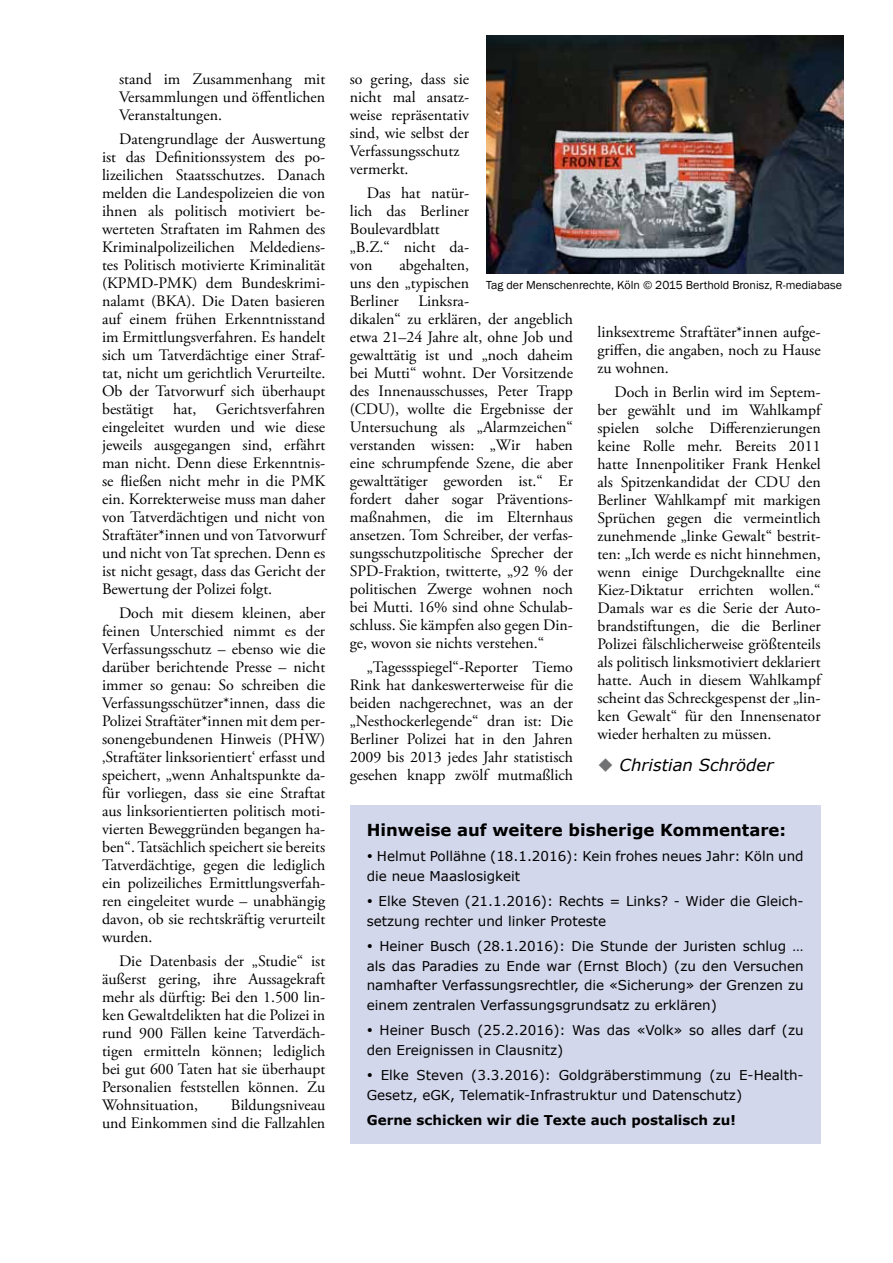
<style>
.page{position:relative;width:893px;height:1263px;background:#fff}
.page>*{position:absolute;margin:0;border:0;box-sizing:border-box;transform-origin:0 0}
.t1{font:700 16.5px "Verdana";color:#000}
.t2{font:italic 16.5px "Verdana";color:#000}
.t3{font:15.9px/18px "Adobe Garamond Pro";color:#000;text-align:justify}
.t4{font:13.5px/19.5px "Verdana";color:#000}
.t5{font:700 13.5px "Verdana";color:#000}
.t6{font:12px "Franklin Gothic";color:#000}
.s1{color:#707172}
</style>
<div class="page">
<div style="left:350px;top:805px;width:471px;height:339px;background:#d3d7eb"></div>
<img style="left:486px;top:35px;width:357px;height:239px">
<p class="t3" style="left:119px;top:70px;width:208px">stand im Zusammenhang mit Versammlungen und öffentlichen Veranstaltungen.</p>
<p class="t3" style="left:102px;top:130px;width:225px;text-indent:17px">Datengrundlage der Auswertung ist das Definitionssystem des po&shy;lizeilichen Staatsschutzes. Danach melden die Landespolizeien die von ihnen als politisch motiviert be&shy;werteten Straftaten im Rahmen des Kriminalpolizeilichen Meldediens&shy;tes Politisch motivierte Kriminalität (KPMD-PMK) dem Bundeskrimi&shy;nalamt (BKA). Die Daten basieren auf einem frühen Erkenntnisstand im Ermittlungsverfahren. Es handelt sich um Tatverdächtige einer Straf&shy;tat, nicht um gerichtlich Verurteilte.<br>Ob der Tatvorwurf sich überhaupt bestätigt hat, Gerichtsverfahren eingeleitet wurden und wie diese jeweils ausgegangen sind, erfährt man nicht. Denn diese Erkenntnis&shy;se fließen nicht mehr in die PMK ein. Korrekterweise muss man daher von Tatverdächtigen und nicht von Straftäter*innen und von Tatvorwurf und nicht von Tat sprechen. Denn es ist nicht gesagt, dass das Gericht der Bewertung der Polizei folgt.</p>
<p class="t3" style="left:102px;top:604px;width:225px;text-indent:17px">Doch mit diesem kleinen, aber feinen Unterschied nimmt es der Verfassungsschutz – ebenso wie die darüber berichtende Presse – nicht immer so genau: So schreiben die Verfassungsschützer*innen, dass die Polizei Straftäter*innen mit dem per&shy;sonengebundenen Hinweis (PHW) ‚Straftäter linksorientiert‘ erfasst und speichert, „wenn Anhaltspunkte da&shy;für vorliegen, dass sie eine Straftat aus linksorientierten politisch moti&shy;vierten Beweggründen begangen ha&shy;ben“. Tatsächlich speichert sie bereits Tatverdächtige, gegen die lediglich ein polizeiliches Ermittlungsverfah&shy;ren eingeleitet wurde – unabhängig davon, ob sie rechtskräftig verurteilt wurden.</p>
<p class="t3" style="left:102px;top:952px;width:225px;text-indent:17px">Die Datenbasis der „Studie“ ist äußerst gering, ihre Aussagekraft mehr als dürftig: Bei den 1.500 lin&shy;ken Gewaltdelikten hat die Polizei in rund 900 Fällen keine Tatverdäch&shy;tigen ermitteln können; lediglich bei gut 600 Taten hat sie überhaupt Personalien feststellen können. Zu Wohnsituation,</p>
<p class="t3" style="left:102px;top:1096px;width:225px;text-align:right">Bildungsniveau<br>und Einkommen sind die Fallzahlen</p>
<p class="t3" style="left:350px;top:70px;width:121px;text-align:left">so gering, dass sie nicht mal ansatz&shy;weise repräsentativ sind, wie selbst der<br>Verfassungsschutz vermerkt.</p>
<p class="t3" style="left:350px;top:184px;width:121px;text-align:left;text-indent:17px">Das hat natür&shy;lich das Berliner<br>Boulevardblatt „B.Z.“ nicht da&shy;von</p>
<p class="t3" style="left:350px;top:256px;width:225px;text-align:left;text-indent:50px">abgehalten,<br>uns den „typischen<br>Berliner Linksra-<br>dikalen“ zu erklären, der angeblich etwa 21–24 Jahre alt, ohne Job und gewalttätig ist und „noch daheim bei Mutti“ wohnt. Der Vorsitzende des Innenausschusses, Peter Trapp (CDU), wollte die Ergebnisse der<br>Untersuchung als „Alarmzeichen“ verstanden wissen: „Wir haben eine schrumpfende Szene, die aber gewalttätiger geworden ist.“ Er fordert daher sogar Präventions&shy;maßnahmen, die im Elternhaus ansetzen. Tom Schreiber, der verfas&shy;sungsschutzpolitische Sprecher der<br>SPD-Fraktion, twitterte, „92 % der politischen Zwerge wohnen noch bei Mutti. 16% sind ohne Schulab&shy;schluss. Sie kämpfen also gegen Din&shy;ge, wovon sie nichts verstehen.“</p>
<p class="t3" style="left:350px;top:658px;width:225px;text-indent:17px">„Tagessspiegel“-Reporter Tiemo Rink hat dankeswerterweise für die beiden nachgerechnet, was an der „Nesthockerlegende“ dran ist: Die Berliner Polizei hat in den Jahren 2009 bis 2013 jedes Jahr statistisch gesehen knapp zwölf mutmaßlich</p>
<p class="t6" style="left:486px;top:278px;width:357px">Tag der Menschenrechte, Köln © 2015 Berthold Bronisz, R-mediabase</p>
<p class="t3" style="left:597px;top:324px;width:225px">linksextreme Straftäter*innen aufge&shy;griffen, die angaben, noch zu Hause zu wohnen.</p>
<p class="t3" style="left:597px;top:384px;width:225px;text-indent:17px">Doch in Berlin wird im Septem&shy;ber gewählt und im Wahlkampf spielen solche Differenzierungen keine Rolle mehr. Bereits 2011 hatte Innenpolitiker Frank Henkel als Spitzenkandidat der CDU den Berliner Wahlkampf mit markigen Sprüchen gegen die vermeintlich zunehmende „linke Gewalt“ bestrit&shy;ten: „Ich werde es nicht hinnehmen, wenn einige Durchgeknallte eine Kiez-Diktatur errichten wollen.“ Damals war es die Serie der Auto&shy;brandstiftungen, die die Berliner Polizei fälschlicherweise größtenteils als politisch linksmotiviert deklariert hatte. Auch in diesem Wahlkampf scheint das Schreckgespenst der „lin&shy;ken Gewalt“ für den Innensenator wieder herhalten zu müssen.</p>
<p class="t2" style="left:597px;top:754px;width:177px"><span class="s1">◆</span> Christian Schröder</p>
<p class="t1" style="left:367px;top:818px;width:421px">Hinweise auf weitere bisherige Kommentare:</p>
<p class="t4" style="left:367px;top:846px;width:438px">• Helmut Pollähne (18.1.2016): Kein frohes neues Jahr: Köln und die neue Maaslosigkeit</p>
<p class="t4" style="left:367px;top:891px;width:438px">• Elke Steven (21.1.2016): Rechts = Links? - Wider die Gleich&shy;setzung rechter und linker Proteste</p>
<p class="t4" style="left:367px;top:936px;width:438px;text-align:justify">• Heiner Busch (28.1.2016): Die Stunde der Juristen schlug … als das Paradies zu Ende war (Ernst Bloch) (zu den Versuchen namhafter Verfassungsrechtler, die «Sicherung» der Grenzen zu einem zentralen Verfassungsgrundsatz zu erklären)</p>
<p class="t4" style="left:367px;top:1020px;width:438px">• Heiner Busch (25.2.2016): Was das «Volk» so alles darf (zu den Ereignissen in Clausnitz)</p>
<p class="t4" style="left:367px;top:1065px;width:436px">• Elke Steven (3.3.2016): Goldgräberstimmung (zu E-Health-<br>Gesetz, eGK, Telematik-Infrastruktur und Datenschutz)</p>
<p class="t5" style="left:367px;top:1110px;width:371px">Gerne schicken wir die Texte auch postalisch zu!</p>
</div>
